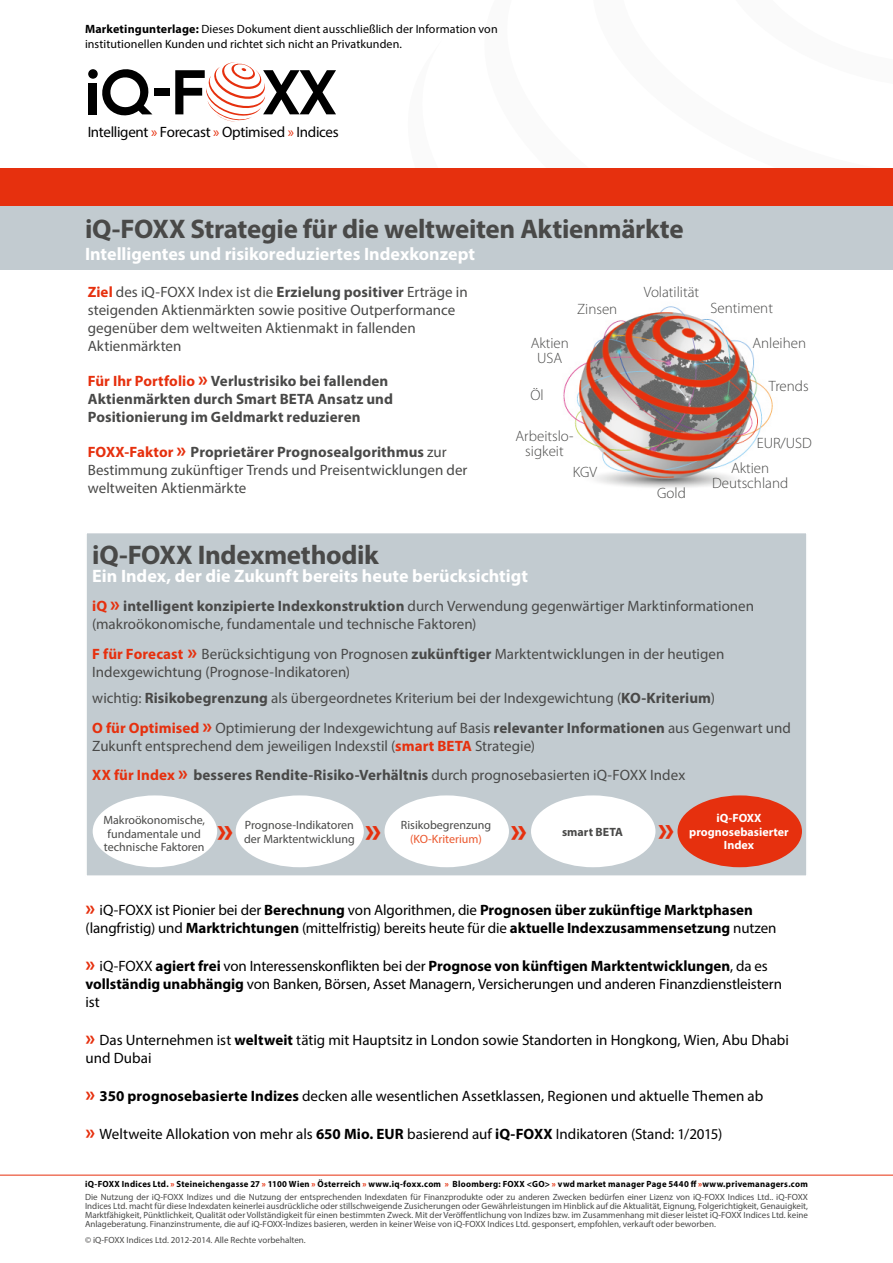
<style>
.page{position:relative;width:893px;height:1263px;background:#fff}
.page>*{position:absolute;margin:0;border:0;box-sizing:border-box;transform-origin:0 0}
.t1{font:700 36px "Myriad Pro";color:#e6300e}
.t2{font:700 27px "Myriad Pro";letter-spacing:-.015em;color:#494948}
.t3{font:700 18px "Myriad Pro";color:#fff}
.t4{font:15px/18px "Myriad Pro";color:#494948}
.t5{font:15px/18px "Myriad Pro";letter-spacing:-.005em;color:#000}
.t6{font:700 15px/18px "Myriad Pro";letter-spacing:.005em;color:#494948}
.t7{font:300 15px/15px "Myriad Pro";color:#494948;text-align:center}
.t8{font:12px/15px "Myriad Pro";letter-spacing:.01em;color:#000}
.t9{font:12px/13.5px "Myriad Pro";color:#494948;text-align:center}
.t10{font:700 12px/13.5px "Myriad Pro";color:#fff;text-align:center}
.t11{font:12px "Myriad Pro";color:#eb572d}
.t12{font:700 12px "Myriad Pro";color:#494948}
.t13{font:9px/9px "Myriad Pro";color:#494948;text-align:justify}
.t14{font:700 9px "Myriad Pro";letter-spacing:.03em;color:#000}
.s1{font-weight:700}
.s2{color:#e6300e}
.s3{font-weight:700;color:#e6300e}
.s4{font-size:21px;color:#e6300e}
.s5{font-weight:700;font-size:21px;color:#e6300e}
</style>
<div class="page">
<img style="left:563px;top:306px;width:210px;height:182px">
<div style="left:85px;top:531px;width:723px;height:346px;background:#c2cbd0;border:2px solid #fff"></div>
<div style="left:0;top:168px;width:893px;height:38px;background:#e6300e"></div>
<hr style="left:0;top:1175px;width:893px;height:1px;background:#e6300e">
<div style="left:0;top:206px;width:893px;height:63px;background:#c2cbd0"></div>
<div style="left:93px;top:795px;width:124px;height:72px;background:#fff;border-radius:50%"></div>
<div style="left:384px;top:795px;width:125px;height:72px;background:#fff;border-radius:50%"></div>
<div style="left:531px;top:795px;width:124px;height:72px;background:#fff;border-radius:50%"></div>
<div style="left:677px;top:795px;width:125px;height:72px;background:#e6300e;border-radius:50%"></div>
<div style="left:236px;top:795px;width:128px;height:72px;background:#fff;border-radius:50%"></div>
<div style="left:89px;top:83px;width:8px;height:31px;background:#000"></div>
<svg style="left:88px;top:69px;width:10px;height:10px"></svg>
<div style="left:154px;top:88px;width:15px;height:7px;background:#000"></div>
<svg style="left:102px;top:69px;width:50px;height:47px"></svg>
<svg style="left:175px;top:62px;width:161px;height:60px"></svg>
<p class="t8" style="left:85px;top:21px;width:414px"><span class="s1">Marketingunterlage:</span> Dieses Dokument dient ausschließlich der Information von institutionellen Kunden und richtet sich nicht an Privatkunden.</p>
<p class="t5" style="left:88px;top:123px;width:252px">Intelligent <span class="s2">»</span> Forecast <span class="s2">»</span> Optimised <span class="s2">»</span> Indices</p>
<p class="t2" style="left:85px;top:211px;width:600px">iQ-FOXX Strategie für die weltweiten Aktienmärkte</p>
<p class="t3" style="left:85px;top:242px;width:392px">Intelligentes und risikoreduziertes Indexkonzept</p>
<p class="t4" style="left:88px;top:282px;width:381px"><span class="s3">Ziel</span> des iQ-FOXX Index ist die <span class="s1">Erzielung positiver</span> Erträge in steigenden Aktienmärkten sowie positive Outperformance gegenüber dem weltweiten Aktienmakt in fallenden Aktienmärkten</p>
<p class="t6" style="left:88px;top:371px;width:307px"><span class="s2">Für Ihr Portfolio</span> <span class="s4">»</span> Verlustrisiko bei fallenden<br>Aktienmärkten durch Smart BETA Ansatz und<br>Positionierung im Geldmarkt reduzieren</p>
<p class="t4" style="left:88px;top:442px;width:381px"><span class="s3">FOXX-Faktor</span> <span class="s5">»</span> <span class="s1">Proprietärer Prognosealgorithmus</span> zur<br>Bestimmung zukünftiger Trends und Preisentwicklungen der weltweiten Aktienmärkte</p>
<p class="t7" style="left:531px;top:336px;width:40px">Aktien</p>
<p class="t7" style="left:537px;top:351px;width:27px">USA</p>
<p class="t7" style="left:530px;top:387px;width:15px">Öl</p>
<p class="t7" style="left:577px;top:302px;width:42px">Zinsen</p>
<p class="t7" style="left:515px;top:429px;width:60px">Arbeitslo&shy;sigkeit</p>
<p class="t7" style="left:573px;top:464px;width:26px">KGV</p>
<p class="t7" style="left:644px;top:285px;width:57px">Volatilität</p>
<p class="t7" style="left:657px;top:486px;width:30px">Gold</p>
<p class="t7" style="left:711px;top:301px;width:64px">Sentiment</p>
<p class="t7" style="left:752px;top:336px;width:55px">Anleihen</p>
<p class="t7" style="left:769px;top:379px;width:41px">Trends</p>
<p class="t7" style="left:757px;top:436px;width:57px">EUR/USD</p>
<p class="t7" style="left:712px;top:461px;width:78px">Aktien<br>Deutschland</p>
<p class="t2" style="left:92px;top:537px;width:288px">iQ-FOXX Indexmethodik</p>
<p class="t3" style="left:92px;top:564px;width:437px">Ein Index, der die Zukunft bereits heute berücksichtigt</p>
<p class="t4" style="left:92px;top:597px;width:663px"><span class="s3">iQ</span> <span class="s5">»</span> <span class="s1">intelligent konzipierte Indexkonstruktion</span> durch Verwendung gegenwärtiger Marktinformationen (makroökonomische, fundamentale und technische Faktoren)</p>
<p class="t4" style="left:92px;top:644px;width:634px"><span class="s3">F für Forecast</span> <span class="s5">»</span> Berücksichtigung von Prognosen <span class="s1">zukünftiger</span> Marktentwicklungen in der heutigen<br>Indexgewichtung (Prognose-Indikatoren)</p>
<p class="t4" style="left:92px;top:689px;width:624px">wichtig: <span class="s1">Risikobegrenzung</span> als übergeordnetes Kriterium bei der Indexgewichtung (<span class="s1">KO-Kriterium</span>)</p>
<p class="t4" style="left:92px;top:718px;width:700px"><span class="s3">O für Optimised</span> <span class="s5">»</span> Optimierung der Indexgewichtung auf Basis <span class="s1">relevanter Informationen</span> aus Gegenwart und<br>Zukunft entsprechend dem jeweiligen Indexstil (<span class="s3">smart BETA</span> Strategie)</p>
<p class="t4" style="left:92px;top:766px;width:594px"><span class="s3">XX für Index</span> <span class="s5">»</span> <span class="s1">besseres Rendite-Risiko-Verhältnis</span> durch prognosebasierten iQ-FOXX Index</p>
<p class="t9" style="left:103px;top:813px;width:103px">Makroökonomische, fundamentale und technische Faktoren</p>
<p class="t9" style="left:401px;top:818px;width:92px">Risikobegrenzung</p>
<p class="t9" style="left:244px;top:818px;width:112px;text-align:left">Prognose-Indikatoren der Marktentwicklung</p>
<p class="t1" style="left:365px;top:807px;width:18px">»</p>
<p class="t1" style="left:511px;top:807px;width:18px">»</p>
<p class="t1" style="left:658px;top:806px;width:18px">»</p>
<p class="t1" style="left:217px;top:806px;width:18px">»</p>
<p class="t12" style="left:562px;top:824px;width:62px">smart BETA</p>
<p class="t11" style="left:410px;top:831px;width:73px">(KO-Kriterium)</p>
<p class="t10" style="left:689px;top:811px;width:101px">iQ-FOXX prognosebasierter</p>
<p class="t10" style="left:724px;top:838px;width:32px">Index</p>
<p class="t5" style="left:86px;top:901px;width:692px"><span class="s5">»</span> iQ-FOXX ist Pionier bei der <span class="s1">Berechnung</span> von Algorithmen, die <span class="s1">Prognosen über zukünftige Marktphasen </span>(langfristig) und <span class="s1">Marktrichtungen</span> (mittelfristig) bereits heute für die <span class="s1">aktuelle Indexzusammensetzung</span> nutzen</p>
<p class="t5" style="left:86px;top:957px;width:698px"><span class="s5">»</span> iQ-FOXX <span class="s1">agiert frei</span> von Interessenskonflikten bei der <span class="s1">Prognose von künftigen Marktentwicklungen</span>, da es <span class="s1">vollständig unabhängig</span> von Banken, Börsen, Asset Managern, Versicherungen und anderen Finanzdienstleistern ist</p>
<p class="t5" style="left:86px;top:1031px;width:705px"><span class="s5">»</span> Das Unternehmen ist <span class="s1">weltweit</span> tätig mit Hauptsitz in London sowie Standorten in Hongkong, Wien, Abu Dhabi und Dubai</p>
<p class="t5" style="left:86px;top:1087px;width:679px"><span class="s5">»</span> <span class="s1">350 prognosebasierte Indizes</span> decken alle wesentlichen Assetklassen, Regionen und aktuelle Themen ab</p>
<p class="t5" style="left:86px;top:1125px;width:638px"><span class="s5">»</span> Weltweite Allokation von mehr als <span class="s1">650 Mio. EUR</span> basierend auf <span class="s1">iQ-FOXX</span> Indikatoren (Stand: 1/2015)</p>
<p class="t14" style="left:85px;top:1178px;width:724px">iQ-FOXX Indices Ltd. <span class="s2">»</span> Steineichengasse 27 <span class="s2">»</span> 1100 Wien <span class="s2">»</span> Österreich <span class="s2">»</span> www.iq-foxx.com <span class="s2">»</span> Bloomberg: FOXX &lt;GO&gt; <span class="s2">»</span> vwd market manager Page 5440 ff <span class="s2">»</span>www.privemanagers.com</p>
<p class="t13" style="left:85px;top:1192px;width:724px">Die Nutzung der iQ-FOXX Indizes und die Nutzung der entsprechenden Indexdaten für Finanzprodukte oder zu anderen Zwecken bedürfen einer Lizenz von iQ-FOXX Indices Ltd.. iQ-FOXX Indices Ltd. macht für diese Indexdaten keinerlei ausdrückliche oder stillschweigende Zusicherungen oder Gewährleistungen im Hinblick auf die Aktualität, Eignung, Folgerichtigkeit, Genauigkeit, Marktfähigkeit, Pünktlichkeit, Qualität oder Vollständigkeit für einen bestimmten Zweck. Mit der Veröffentlichung von Indizes bzw. im Zusammenhang mit dieser leistet iQ-FOXX Indices Ltd. keine Anlageberatung. Finanzinstrumente, die auf iQ-FOXX-Indizes basieren, werden in keiner Weise von iQ-FOXX Indices Ltd. gesponsert, empfohlen, verkauft oder beworben.</p>
<p class="t13" style="left:85px;top:1236px;width:222px">© iQ-FOXX Indices Ltd. 2012-2014. Alle Rechte vorbehalten.</p>
</div>
